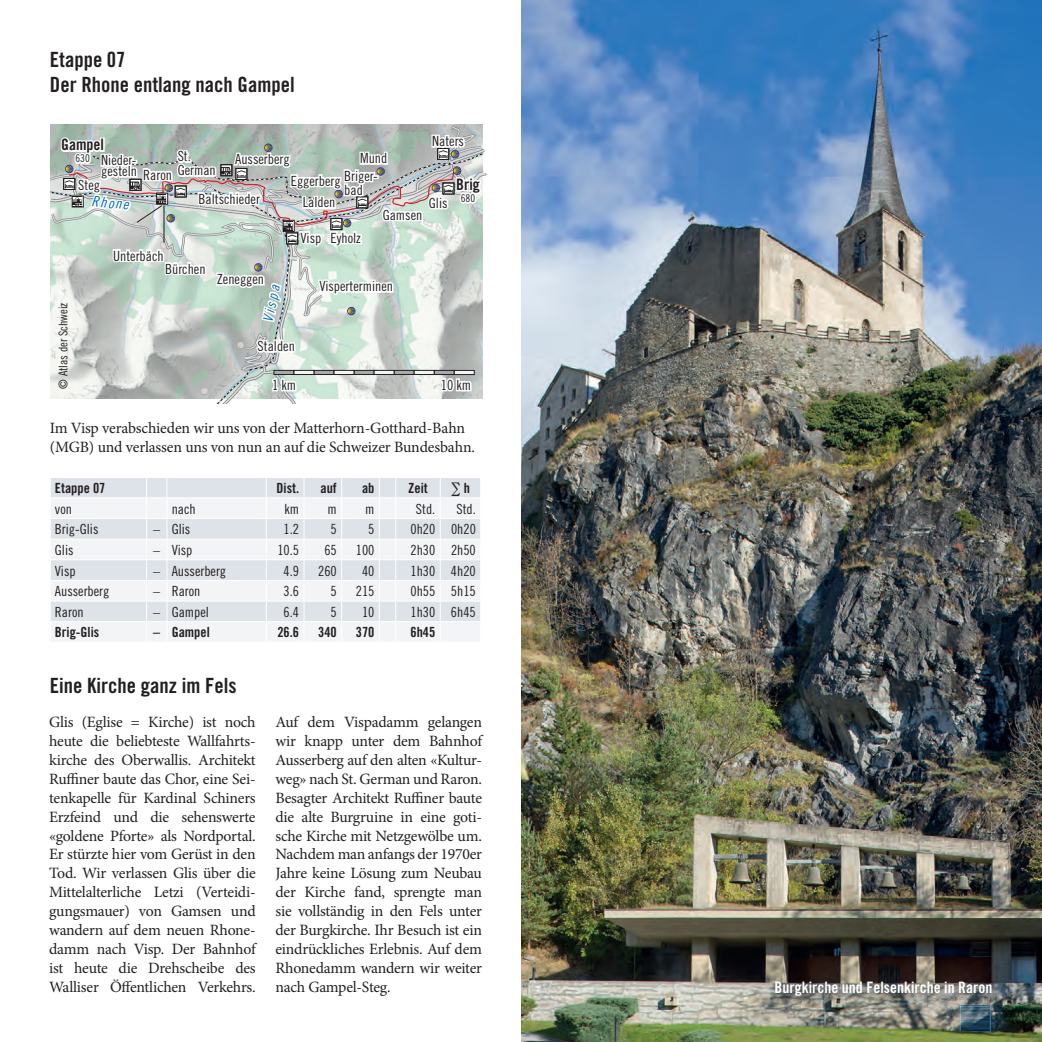
<style>
.page{position:relative;width:1042px;height:1042px;background:#fff}
.page>*{position:absolute;margin:0;border:0;box-sizing:border-box;transform-origin:0 0}
.t1{font:21px/25.2px "Trade Gothic Bold Cond Twenty";color:#231f20}
.t2{font:15.75px/18.9px "Minion Pro";letter-spacing:-.015em;color:#231f20;text-align:justify}
.t3{font:15.75px "Trade Gothic Bold Cond Twenty";color:#fff}
.t4{font:15.75px "Trade Gothic Bold Cond Twenty";color:#231f20}
.t5{font:14.53px "Trade Gothic Cond Eighteen Obl";color:#0168b5}
.t6{font:14px/14px "Trade Gothic Cond Eighteen";color:#231f20}
.t7{font:14px "Trade Gothic Bold Cond Twenty";color:#231f20}
.t8{font:14px "Trade Gothic Cond Eighteen Obl";color:#0168b5}
.t9{font:12.08px "Trade Gothic Cond Eighteen";color:#231f20}
.t10{font:10.85px "Trade Gothic Cond Eighteen";color:#231f20}
</style>
<div class="page">
<svg style="left:50px;top:124px;width:437px;height:280px"></svg>
<div style="left:51px;top:478px;width:429px;height:19px;background:#dde3e8"></div>
<svg style="left:51px;top:499px;width:429px;height:142px;fill:#f2f4f6"></svg>
<hr style="left:50px;top:518px;width:97px;height:1px;background:#fff">
<hr style="left:167px;top:518px;width:99px;height:1px;background:#fff">
<hr style="left:266px;top:518px;width:38px;height:1px;background:#fff">
<hr style="left:304px;top:518px;width:38px;height:1px;background:#fff">
<hr style="left:342px;top:518px;width:37px;height:1px;background:#fff">
<hr style="left:396px;top:518px;width:44px;height:1px;background:#fff">
<hr style="left:440px;top:518px;width:41px;height:1px;background:#fff">
<hr style="left:50px;top:539px;width:97px;height:1px;background:#fff">
<hr style="left:167px;top:539px;width:99px;height:1px;background:#fff">
<hr style="left:266px;top:539px;width:38px;height:1px;background:#fff">
<hr style="left:304px;top:539px;width:38px;height:1px;background:#fff">
<hr style="left:342px;top:539px;width:37px;height:1px;background:#fff">
<hr style="left:396px;top:539px;width:44px;height:1px;background:#fff">
<hr style="left:440px;top:539px;width:41px;height:1px;background:#fff">
<hr style="left:50px;top:559px;width:97px;height:1px;background:#fff">
<hr style="left:167px;top:559px;width:99px;height:1px;background:#fff">
<hr style="left:266px;top:559px;width:38px;height:1px;background:#fff">
<hr style="left:304px;top:559px;width:38px;height:1px;background:#fff">
<hr style="left:342px;top:559px;width:37px;height:1px;background:#fff">
<hr style="left:396px;top:559px;width:44px;height:1px;background:#fff">
<hr style="left:440px;top:559px;width:41px;height:1px;background:#fff">
<hr style="left:50px;top:580px;width:97px;height:1px;background:#fff">
<hr style="left:167px;top:580px;width:99px;height:1px;background:#fff">
<hr style="left:266px;top:580px;width:38px;height:1px;background:#fff">
<hr style="left:304px;top:580px;width:38px;height:1px;background:#fff">
<hr style="left:342px;top:580px;width:37px;height:1px;background:#fff">
<hr style="left:396px;top:580px;width:44px;height:1px;background:#fff">
<hr style="left:440px;top:580px;width:41px;height:1px;background:#fff">
<hr style="left:50px;top:601px;width:97px;height:1px;background:#fff">
<hr style="left:167px;top:601px;width:99px;height:1px;background:#fff">
<hr style="left:266px;top:601px;width:38px;height:1px;background:#fff">
<hr style="left:304px;top:601px;width:38px;height:1px;background:#fff">
<hr style="left:342px;top:601px;width:37px;height:1px;background:#fff">
<hr style="left:396px;top:601px;width:44px;height:1px;background:#fff">
<hr style="left:440px;top:601px;width:41px;height:1px;background:#fff">
<hr style="left:50px;top:621px;width:97px;height:1px;background:#fff">
<hr style="left:167px;top:621px;width:99px;height:1px;background:#fff">
<hr style="left:266px;top:621px;width:38px;height:1px;background:#fff">
<svg style="left:266px;top:478px;width:1px;height:163px"></svg>
<hr style="left:304px;top:621px;width:38px;height:1px;background:#fff">
<svg style="left:303px;top:478px;width:1px;height:163px"></svg>
<hr style="left:342px;top:621px;width:37px;height:1px;background:#fff">
<svg style="left:341px;top:478px;width:1px;height:163px"></svg>
<hr style="left:396px;top:621px;width:44px;height:1px;background:#fff">
<hr style="left:440px;top:621px;width:41px;height:1px;background:#fff">
<svg style="left:440px;top:478px;width:1px;height:163px"></svg>
<svg style="left:146px;top:478px;width:21px;height:163px"></svg>
<svg style="left:379px;top:478px;width:17px;height:163px"></svg>
<img style="left:521px;top:0;width:521px;height:1042px">
<div style="left:771px;top:977px;width:234px;height:31px;background:#231f20;opacity:.75"></div>
<h1 class="t1" style="left:50px;top:47px;width:246px">Etappe 07<br>Der Rhone entlang nach Gampel</h1>
<p class="t4" style="left:61px;top:135px;width:44px">Gampel</p>
<p class="t10" style="left:75px;top:152px;width:16px">630</p>
<p class="t6" style="left:101px;top:155px;width:37px;line-height:10.8px">Nieder&shy;gesteln</p>
<p class="t6" style="left:78px;top:178px;width:23px">Steg</p>
<p class="t5" style="left:92px;top:193px;width:39px;rotate:5deg">Rhone</p>
<p class="t6" style="left:178px;top:149px;width:40px">St.<br>German</p>
<p class="t6" style="left:360px;top:151px;width:29px">Mund</p>
<p class="t6" style="left:235px;top:152px;width:56px">Ausserberg</p>
<p class="t6" style="left:198px;top:191px;width:63px">Baltschieder</p>
<p class="t6" style="left:143px;top:168px;width:30px">Raron</p>
<p class="t6" style="left:291px;top:174px;width:89px">Eggerberg Briger-</p>
<p class="t6" style="left:344px;top:183px;width:20px">bad</p>
<p class="t6" style="left:303px;top:195px;width:34px">Lalden</p>
<p class="t6" style="left:383px;top:207px;width:41px">Gamsen</p>
<p class="t6" style="left:432px;top:134px;width:33px">Naters</p>
<p class="t6" style="left:429px;top:196px;width:20px">Glis</p>
<p class="t4" style="left:456px;top:175px;width:25px">Brig</p>
<p class="t10" style="left:461px;top:192px;width:16px">680</p>
<p class="t9" style="left:56px;top:389px;width:88px;rotate:-90deg">© Atlas der Schweiz</p>
<p class="t6" style="left:113px;top:248px;width:52px">Unterbäch</p>
<p class="t6" style="left:165px;top:261px;width:42px">Bürchen</p>
<p class="t6" style="left:217px;top:272px;width:49px">Zeneggen</p>
<p class="t8" style="left:260px;top:320px;width:40px;rotate:-79deg">Vispa</p>
<p class="t6" style="left:301px;top:230px;width:62px">Visp Eyholz</p>
<p class="t6" style="left:319px;top:279px;width:75px">Visperterminen</p>
<p class="t6" style="left:258px;top:339px;width:39px">Stalden</p>
<p class="t6" style="left:272px;top:378px;width:26px">1 km</p>
<p class="t6" style="left:441px;top:378px;width:32px">10 km</p>
<p class="t2" style="left:50px;top:418px;width:427px">Im Visp verabschieden wir uns von der Matterhorn-Gotthard-Bahn (MGB) und verlassen uns von nun an auf die Schweizer Bundesbahn.</p>
<p class="t7" style="left:55px;top:479px;width:52px">Etappe 07</p>
<p class="t7" style="left:277px;top:479px;width:24px">Dist.</p>
<p class="t7" style="left:320px;top:479px;width:18px">auf</p>
<p class="t7" style="left:362px;top:479px;width:14px">ab</p>
<p class="t7" style="left:408px;top:479px;width:21px">Zeit</p>
<p class="t7" style="left:451px;top:479px;width:21px">∑ h</p>
<p class="t6" style="left:55px;top:501px;width:19px">von</p>
<p class="t6" style="left:172px;top:501px;width:26px">nach</p>
<p class="t6" style="left:284px;top:501px;width:16px">km</p>
<p class="t6" style="left:327px;top:501px;width:11px">m</p>
<p class="t6" style="left:365px;top:501px;width:11px">m</p>
<p class="t6" style="left:416px;top:501px;width:21px">Std.</p>
<p class="t6" style="left:456px;top:501px;width:21px">Std.</p>
<p class="t6" style="left:55px;top:522px;width:45px">Brig-Glis</p>
<p class="t6" style="left:153px;top:522px;width:39px">– Glis</p>
<p class="t6" style="left:284px;top:522px;width:17px">1.2</p>
<p class="t6" style="left:331px;top:522px;width:8px">5</p>
<p class="t6" style="left:368px;top:522px;width:8px">5</p>
<p class="t6" style="left:410px;top:522px;width:67px">0h20 0h20</p>
<p class="t6" style="left:55px;top:543px;width:20px">Glis</p>
<p class="t6" style="left:153px;top:543px;width:41px">– Visp</p>
<p class="t6" style="left:277px;top:543px;width:23px">10.5</p>
<p class="t6" style="left:324px;top:543px;width:14px">65</p>
<p class="t6" style="left:356px;top:543px;width:20px">100</p>
<p class="t6" style="left:410px;top:543px;width:67px">2h30 2h50</p>
<p class="t6" style="left:55px;top:563px;width:22px">Visp</p>
<p class="t6" style="left:153px;top:563px;width:74px">– Ausserberg</p>
<p class="t6" style="left:284px;top:563px;width:17px">4.9</p>
<p class="t6" style="left:318px;top:563px;width:20px">260</p>
<p class="t6" style="left:362px;top:563px;width:14px">40</p>
<p class="t6" style="left:410px;top:563px;width:67px">1h30 4h20</p>
<p class="t6" style="left:55px;top:584px;width:56px">Ausserberg</p>
<p class="t6" style="left:153px;top:584px;width:49px">– Raron</p>
<p class="t6" style="left:284px;top:584px;width:17px">3.6</p>
<p class="t6" style="left:331px;top:584px;width:8px">5</p>
<p class="t6" style="left:356px;top:584px;width:20px">215</p>
<p class="t6" style="left:410px;top:584px;width:67px">0h55 5h15</p>
<p class="t6" style="left:55px;top:605px;width:30px">Raron</p>
<p class="t6" style="left:153px;top:605px;width:57px">– Gampel</p>
<p class="t6" style="left:284px;top:605px;width:17px">6.4</p>
<p class="t6" style="left:331px;top:605px;width:8px">5</p>
<p class="t6" style="left:362px;top:605px;width:14px">10</p>
<p class="t6" style="left:410px;top:605px;width:67px">1h30 6h45</p>
<p class="t7" style="left:55px;top:624px;width:46px">Brig-Glis</p>
<p class="t7" style="left:153px;top:624px;width:58px">– Gampel</p>
<p class="t7" style="left:277px;top:624px;width:23px">26.6</p>
<p class="t7" style="left:318px;top:624px;width:20px">340</p>
<p class="t7" style="left:356px;top:624px;width:20px">370</p>
<p class="t7" style="left:410px;top:624px;width:26px">6h45</p>
<h1 class="t1" style="left:50px;top:672px;width:188px">Eine Kirche ganz im Fels</h1>
<p class="t2" style="left:49px;top:712px;width:208px">Glis (Eglise = Kirche) ist noch heute die beliebteste Wallfahrts&shy;kirche des Oberwallis. Architekt Ruffiner baute das Chor, eine Sei&shy;tenkapelle für Kardinal Schiners Erzfeind und die sehenswerte «goldene Pforte» als Nordportal.<br>Er stürzte hier vom Gerüst in den Tod. Wir verlassen Glis über die Mittelalterliche Letzi (Verteidi&shy;gungsmauer) von Gamsen und wandern auf dem neuen Rhone&shy;damm nach Visp. Der Bahnhof ist heute die Drehscheibe des Walliser Öffentlichen Verkehrs.</p>
<p class="t2" style="left:275px;top:712px;width:208px">Auf dem Vispadamm gelangen wir knapp unter dem Bahnhof Ausserberg auf den alten «Kultur&shy;weg» nach St. German und Raron.<br>Besagter Architekt Ruffiner baute die alte Burgruine in eine goti&shy;sche Kirche mit Netzgewölbe um.<br>Nachdem man anfangs der 1970er Jahre keine Lösung zum Neubau der Kirche fand, sprengte man sie vollständig in den Fels unter der Burgkirche. Ihr Besuch ist ein eindrückliches Erlebnis. Auf dem Rhonedamm wandern wir weiter nach Gampel-Steg.</p>
<p class="t3" style="left:774px;top:977px;width:219px">Burgkirche und Felsenkirche in Raron</p>
</div>
